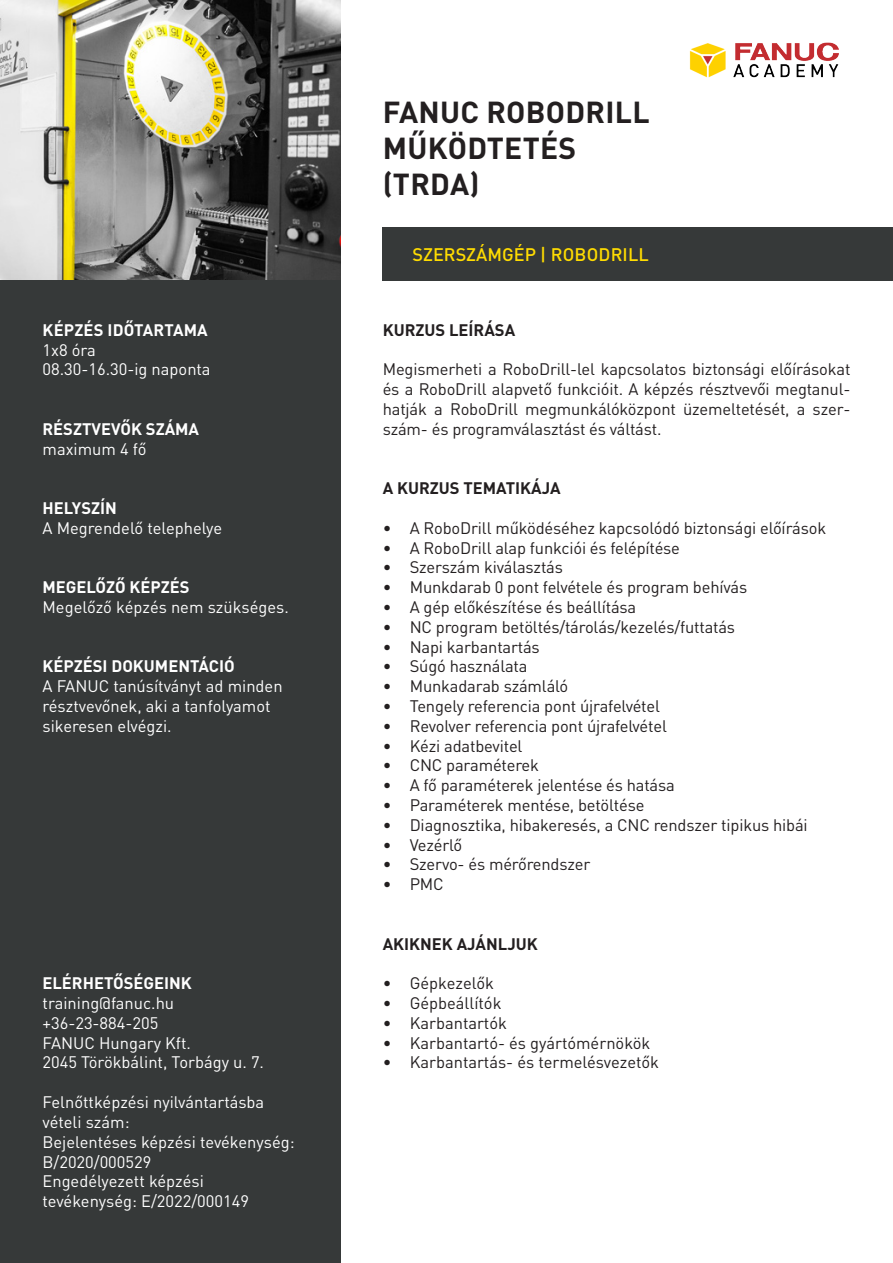
<style>
.page{position:relative;width:893px;height:1263px;background:#fff}
.page>*{position:absolute;margin:0;border:0;box-sizing:border-box;transform-origin:0 0}
.t1{font:700 30px "DIN Pro";letter-spacing:.01em;color:#231f20}
.t2{font:500 18px "DIN Pro";color:#ffdc01}
.t3{font:16.5px/19.8px "DIN Pro";letter-spacing:-.01em;color:#231f20;text-align:justify}
.t4{font:16.5px/19.8px "DIN Pro";color:#fff}
.t5{font:700 16.5px "DIN Pro";color:#fff}
.t6{font:700 16.5px "DIN Pro";color:#231f20}
</style>
<div class="page">
<img style="left:689px;top:42px;width:150px;height:36px">
<img style="left:0;top:0;width:340px;height:281px">
<div style="left:383px;top:227px;width:510px;height:54px;background:#363939"></div>
<div style="left:0;top:281px;width:340px;height:982px;background:#363939"></div>
<p class="t5" style="left:43px;top:319px;width:167px">KÉPZÉS IDŐTARTAMA</p>
<p class="t4" style="left:43px;top:339px;width:55px">1x8 óra</p>
<p class="t4" style="left:43px;top:359px;width:170px">08.30-16.30-ig naponta</p>
<p class="t5" style="left:43px;top:418px;width:158px">RÉSZTVEVŐK SZÁMA</p>
<p class="t4" style="left:43px;top:438px;width:105px">maximum 4 fő</p>
<p class="t5" style="left:43px;top:497px;width:76px">HELYSZÍN</p>
<p class="t4" style="left:43px;top:518px;width:181px">A Megrendelő telephelye</p>
<p class="t5" style="left:43px;top:576px;width:149px">MEGELŐZŐ KÉPZÉS</p>
<p class="t4" style="left:43px;top:597px;width:248px">Megelőző képzés nem szükséges.</p>
<p class="t5" style="left:43px;top:655px;width:194px">KÉPZÉSI DOKUMENTÁCIÓ</p>
<p class="t4" style="left:43px;top:676px;width:242px">A FANUC tanúsítványt ad minden résztvevőnek, aki a tanfolyamot sikeresen elvégzi.</p>
<p class="t5" style="left:43px;top:972px;width:151px">ELÉRHETŐSÉGEINK</p>
<p class="t4" style="left:43px;top:993px;width:133px">training@fanuc.hu</p>
<p class="t4" style="left:43px;top:1013px;width:117px">+36-23-884-205</p>
<p class="t4" style="left:43px;top:1032px;width:150px">FANUC Hungary Kft.</p>
<p class="t4" style="left:43px;top:1052px;width:223px">2045 Törökbálint, Torbágy u. 7.</p>
<p class="t4" style="left:43px;top:1092px;width:223px">Felnőttképzési nyilvántartásba vételi szám:</p>
<p class="t4" style="left:43px;top:1131px;width:254px">Bejelentéses képzési tevékenység:<br>B/2020/000529</p>
<p class="t4" style="left:43px;top:1171px;width:208px">Engedélyezett képzési tevékenység: E/2022/000149</p>
<p class="t1" style="left:383px;top:92px;width:268px">FANUC ROBODRILL</p>
<p class="t1" style="left:383px;top:128px;width:195px">MŰKÖDTETÉS</p>
<p class="t1" style="left:383px;top:164px;width:98px">(TRDA)</p>
<p class="t2" style="left:412px;top:243px;width:238px">SZERSZÁMGÉP | ROBODRILL</p>
<p class="t6" style="left:383px;top:319px;width:134px">KURZUS LEÍRÁSA</p>
<p class="t3" style="left:383px;top:359px;width:469px">Megismerheti a RoboDrill-lel kapcsolatos biztonsági előírásokat és a RoboDrill alapvető funkcióit. A képzés résztvevői megtanul&shy;hatják a RoboDrill megmunkálóközpont üzemeltetését, a szer&shy;szám- és programválasztást és váltást.</p>
<p class="t6" style="left:383px;top:477px;width:179px">A KURZUS TEMATIKÁJA</p>
<p class="t3" style="left:383px;top:518px;width:445px">• A RoboDrill működéséhez kapcsolódó biztonsági előírások</p>
<p class="t3" style="left:383px;top:537px;width:299px">• A RoboDrill alap funkciói és felépítése</p>
<p class="t3" style="left:383px;top:557px;width:182px">• Szerszám kiválasztás</p>
<p class="t3" style="left:383px;top:577px;width:366px">• Munkdarab 0 pont felvétele és program behívás</p>
<p class="t3" style="left:383px;top:597px;width:255px">• A gép előkészítése és beállítása</p>
<p class="t3" style="left:383px;top:617px;width:354px">• NC program betöltés/tárolás/kezelés/futtatás</p>
<p class="t3" style="left:383px;top:636px;width:158px">• Napi karbantartás</p>
<p class="t3" style="left:383px;top:656px;width:146px">• Súgó használata</p>
<p class="t3" style="left:383px;top:676px;width:187px">• Munkadarab számláló</p>
<p class="t3" style="left:383px;top:696px;width:279px">• Tengely referencia pont újrafelvétel</p>
<p class="t3" style="left:383px;top:716px;width:286px">• Revolver referencia pont újrafelvétel</p>
<p class="t3" style="left:383px;top:735px;width:141px">• Kézi adatbevitel</p>
<p class="t3" style="left:383px;top:755px;width:158px">• CNC paraméterek</p>
<p class="t3" style="left:383px;top:775px;width:294px">• A fő paraméterek jelentése és hatása</p>
<p class="t3" style="left:383px;top:795px;width:263px">• Paraméterek mentése, betöltése</p>
<p class="t3" style="left:383px;top:815px;width:426px">• Diagnosztika, hibakeresés, a CNC rendszer tipikus hibái</p>
<p class="t3" style="left:383px;top:834px;width:81px">• Vezérlő</p>
<p class="t3" style="left:383px;top:854px;width:209px">• Szervo- és mérőrendszer</p>
<p class="t3" style="left:383px;top:874px;width:63px">• PMC</p>
<p class="t6" style="left:383px;top:933px;width:157px">AKIKNEK AJÁNLJUK</p>
<p class="t3" style="left:383px;top:973px;width:113px">• Gépkezelők</p>
<p class="t3" style="left:383px;top:993px;width:120px">• Gépbeállítók</p>
<p class="t3" style="left:383px;top:1013px;width:126px">• Karbantartók</p>
<p class="t3" style="left:383px;top:1032px;width:269px">• Karbantartó- és gyártómérnökök</p>
<p class="t3" style="left:383px;top:1052px;width:278px">• Karbantartás- és termelésvezetők</p>
</div>
